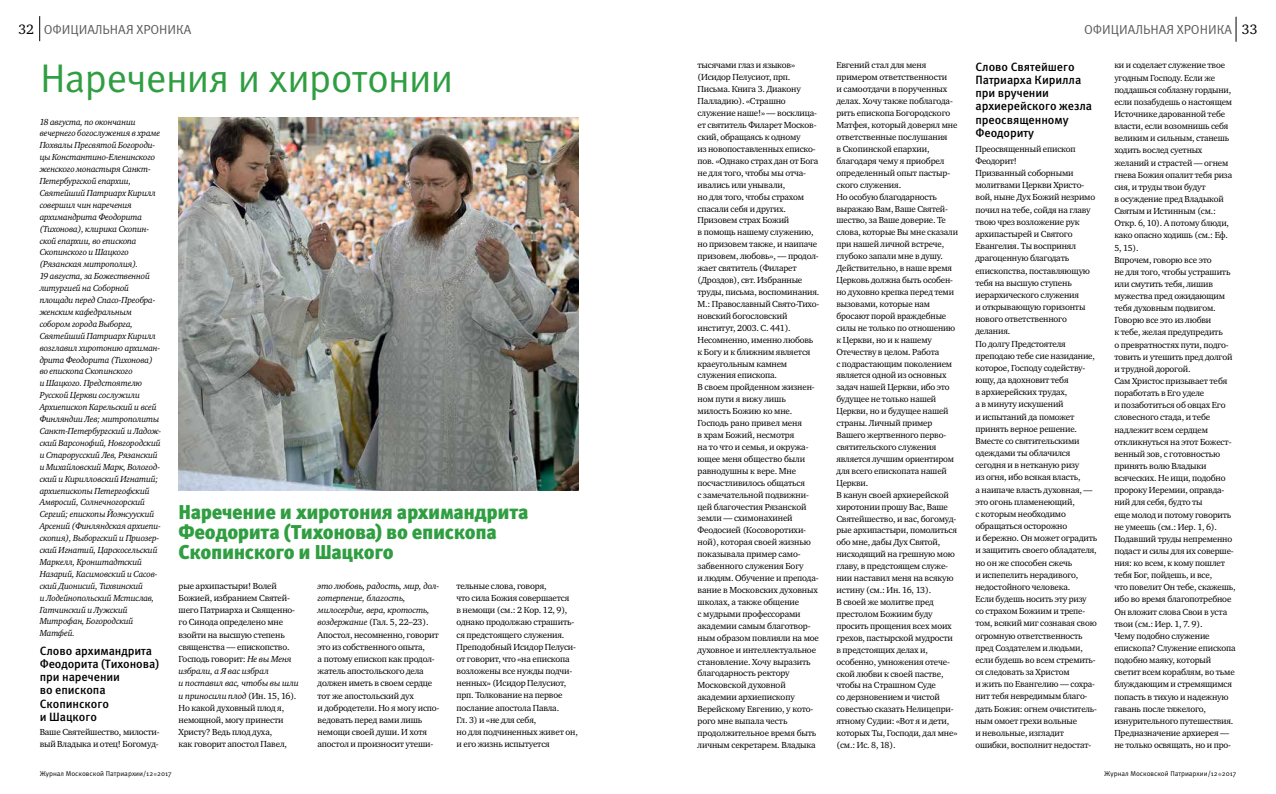
<style>
.page{position:relative;width:1276px;height:794px;background:#fff}
.page>*{position:absolute;margin:0;border:0;box-sizing:border-box;transform-origin:0 0}
.t1{font:40px "Meta Pro";letter-spacing:-.02em;color:#2f9e41}
.t2{font:900 20px/20px "Meta Pro";letter-spacing:-.02em;color:#2f9e41}
.t3{font:13px "Meta Pro";letter-spacing:-.005em;color:#58595b}
.t4{font:500 12px/13.2px "Meta Pro";letter-spacing:-.005em;color:#000}
.t5{font:9px/11.9px "Charter ITC";letter-spacing:-.02em;color:#000}
.t6{font:italic 9px/11.9px "Charter ITC";letter-spacing:-.02em;color:#000}
.t7{font:7px "Meta Pro";color:#000}
.s1{font-family:"Charter ITC";font-size:14px;color:#000}
.s2{font-style:italic}
</style>
<div class="page">
<svg style="left:153px;top:772px;width:4px;height:4px"></svg>
<svg style="left:39px;top:16px;width:1px;height:25px"></svg>
<svg style="left:1235px;top:17px;width:1px;height:25px"></svg>
<img style="left:179px;top:118px;width:399px;height:372px">
<h3 class="t3" style="left:19px;top:21px;width:174px"><span class="s1">32</span> ОФИЦИАЛЬНАЯ ХРОНИКА</h3>
<h1 class="t1" style="left:40px;top:53px;width:414px">Наречения и хиротонии</h1>
<p class="t6" style="left:40px;top:115px;width:123px">18 августа, по окончании вечернего богослужения в храме<br>Похвалы Пресвятой Богороди&shy;цы Константино-Еленинского женского монастыря Санкт-<br>Петербургской епархии,<br>Святейший Патриарх Кирилл совершил чин наречения архимандрита Феодорита (Тихонова), клирика Скопин&shy;ской епархии, во епископа<br>Скопинского и Шацкого (Рязанская митрополия).<br>19 августа, за Божественной литургией на Соборной площади перед Спасо-Преобра&shy;женским кафедральным собором города Выборга,<br>Святейший Патриарх Кирилл возглавил хиротонию архиман&shy;дрита Феодорита (Тихонова) во епископа Скопинского<br>и Шацкого. Предстоятелю<br>Русской Церкви сослужили<br>Архиепископ Карельский и всей<br>Финляндии Лев; митрополиты<br>Санкт-Петербургский и Ладож&shy;ский Варсонофий, Новгородский и Старорусский Лев, Рязанский и Михайловский Марк, Вологод&shy;ский и Кирилловский Игнатий; архиепископы Петергофский<br>Амвросий, Солнечногорский<br>Сергий; епископы Йоэнсууский<br>Арсений (Финляндская архиепи&shy;скопия), Выборгский и Приозер&shy;ский Игнатий, Царскосельский<br>Маркелл, Кронштадтский<br>Назарий, Касимовский и Сасов&shy;ский Дионисий, Тихвинский<br>и Лодейнопольский Мстислав,<br>Гатчинский и Лужский<br>Митрофан, Богородский<br>Матфей.</p>
<h3 class="t4" style="left:40px;top:645px;width:121px">Слово архимандрита<br>Феодорита (Тихонова) при наречении<br>во епископа<br>Скопинского<br>и Шацкого</h3>
<p class="t5" style="left:40px;top:726px;width:121px">Ваше Святейшество, милости&shy;вый Владыка и отец! Богомуд-</p>
<h2 class="t2" style="left:179px;top:503px;width:352px">Наречение и хиротония архимандрита<br>Феодорита (Тихонова) во епископа<br>Скопинского и Шацкого</h2>
<p class="t5" style="left:179px;top:579px;width:122px;line-height:12.2px">рые архипастыри! Волей<br>Божией, избранием Святей&shy;шего Патриарха и Священно&shy;го Синода определено мне взойти на высшую степень священства — епископство.<br>Господь говорит: <span class="s2">Не вы Меня избрали, а Я вас избрал<br>и поставил вас, чтобы вы шли и приносили плод</span> (Ин. 15, 16).<br>Но какой духовный плод я, немощной, могу принести<br>Христу? Ведь плод духа,<br>как говорит апостол Павел,</p>
<p class="t5" style="left:317px;top:579px;width:123px;line-height:12.2px"><span class="s2">это любовь, радость, мир, дол&shy;готерпение, благость, милосердие, вера, кротость, воздержание</span> (Гал. 5, 22–23).<br>Апостол, несомненно, говорит это из собственного опыта,<br>а потому епископ как продол&shy;жатель апостольского дела должен иметь в своем сердце тот же апостольский дух<br>и добродетели. Но я могу испо&shy;ведовать перед вами лишь немощи своей души. И хотя апостол и произносит утеши-</p>
<p class="t5" style="left:456px;top:579px;width:123px;line-height:12.2px">тельные слова, говоря,<br>что сила Божия совершается<br>в немощи (см.: 2 Кор. 12, 9), однако продолжаю страшить&shy;ся предстоящего служения.<br>Преподобный Исидор Пелуси&shy;от говорит, что «на епископа возложены все нужды подчи&shy;ненных» (Исидор Пелусиот, прп. Толкование на первое послание апостола Павла.<br>Гл. 3) и «не для себя,<br>но для подчиненных живет он, и его жизнь испытуется</p>
<p class="t7" style="left:40px;top:769px;width:133px">Журнал Московской Патриархии/12 2017</p>
<h3 class="t3" style="left:1084px;top:21px;width:175px">ОФИЦИАЛЬНАЯ ХРОНИКА <span class="s1">33</span></h3>
<p class="t5" style="left:697px;top:59px;width:123px">тысячами глаз и языков» (Исидор Пелусиот, прп.<br>Письма. Книга 3. Диакону<br>Палладию). «Страшно служение наше!» — восклица&shy;ет святитель Филарет Москов&shy;ский, обращаясь к одному<br>из новопоставленных еписко&shy;пов. «Однако страх дан от Бога не для того, чтобы мы отча&shy;ивались или унывали,<br>но для того, чтобы страхом спасали себя и других.<br>Призовем страх Божий<br>в помощь нашему служению, но призовем также, и наипаче призовем, любовь», — продол&shy;жает святитель (Филарет (Дроздов), свт. Избранные труды, письма, воспоминания.<br>М.: Православный Свято-Тихо&shy;новский богословский институт, 2003. С. 441).<br>Несомненно, именно любовь к Богу и к ближним является краеугольным камнем служения епископа.<br>В своем пройденном жизнен&shy;ном пути я вижу лишь милость Божию ко мне.<br>Господь рано привел меня<br>в храм Божий, несмотря<br>на то что и семья, и окружа&shy;ющее меня общество были равнодушны к вере. Мне посчастливилось общаться<br>с замечательной подвижни&shy;цей благочестия Рязанской земли — схимонахиней<br>Феодосией (Косоворотихи&shy;ной), которая своей жизнью показывала пример само&shy;забвенного служения Богу<br>и людям. Обучение и препода&shy;вание в Московских духовных школах, а также общение<br>с мудрыми профессорами академии самым благотвор&shy;ным образом повлияли на мое духовное и интеллектуальное становление. Хочу выразить благодарность ректору<br>Московской духовной академии архиепископу<br>Верейскому Евгению, у кото&shy;рого мне выпала честь продолжительное время быть личным секретарем. Владыка</p>
<p class="t5" style="left:836px;top:59px;width:123px">Евгений стал для меня примером ответственности<br>и самоотдачи в порученных делах. Хочу также поблагода&shy;рить епископа Богородского<br>Матфея, который доверял мне ответственные послушания<br>в Скопинской епархии, благодаря чему я приобрел определенный опыт пастыр&shy;ского служения.<br>Но особую благодарность выражаю Вам, Ваше Святей&shy;шество, за Ваше доверие. Те слова, которые Вы мне сказали при нашей личной встрече, глубоко запали мне в душу.<br>Действительно, в наше время<br>Церковь должна быть особен&shy;но духовно крепка перед теми вызовами, которые нам бросают порой враждебные силы не только по отношению к Церкви, но и к нашему<br>Отечеству в целом. Работа<br>с подрастающим поколением является одной из основных задач нашей Церкви, ибо это будущее не только нашей<br>Церкви, но и будущее нашей страны. Личный пример<br>Вашего жертвенного перво&shy;святительского служения является лучшим ориентиром для всего епископата нашей<br>Церкви.<br>В канун своей архиерейской хиротонии прошу Вас, Ваше<br>Святейшество, и вас, богомуд&shy;рые архипастыри, помолиться обо мне, дабы Дух Святой, нисходящий на грешную мою главу, в предстоящем служе&shy;нии наставил меня на всякую истину (см.: Ин. 16, 13).<br>В своей же молитве пред престолом Божиим буду просить прощения всех моих грехов, пастырской мудрости в предстоящих делах и, особенно, умножения отече&shy;ской любви к своей пастве, чтобы на Страшном Суде<br>со дерзновением и чистой совестью сказать Нелицепри&shy;ятному Судии: «Вот я и дети, которых Ты, Господи, дал мне» (см.: Ис. 8, 18).</p>
<h3 class="t4" style="left:975px;top:61px;width:118px">Слово Святейшего<br>Патриарха Кирилла при вручении архиерейского жезла преосвященному<br>Феодориту</h3>
<p class="t5" style="left:975px;top:143px;width:123px;line-height:12.2px">Преосвященный епископ<br>Феодорит!<br>Призванный соборными молитвами Церкви Христо&shy;вой, ныне Дух Божий незримо почил на тебе, сойдя на главу твою чрез возложение рук архипастырей и Святого<br>Евангелия. Ты воспринял драгоценную благодать епископства, поставляющую тебя на высшую ступень иерархического служения<br>и открывающую горизонты нового ответственного делания.<br>По долгу Предстоятеля преподаю тебе сие назидание, которое, Господу содейству&shy;ющу, да вдохновит тебя<br>в архиерейских трудах,<br>а в минуту искушений<br>и испытаний да поможет принять верное решение.<br>Вместе со святительскими одеждами ты облачился сегодня и в нетканую ризу<br>из огня, ибо всякая власть,<br>а наипаче власть духовная, — это огонь пламенеющий,<br>с которым необходимо обращаться осторожно<br>и бережно. Он может оградить и защитить своего обладателя, но он же способен сжечь<br>и испепелить нерадивого, недостойного человека.<br>Если будешь носить эту ризу со страхом Божиим и трепе&shy;том, всякий миг сознавая свою огромную ответственность пред Создателем и людьми, если будешь во всем стремить&shy;ся следовать за Христом<br>и жить по Евангелию — сохра&shy;нит тебя невредимым благо&shy;дать Божия: огнем очиститель&shy;ным омоет грехи вольные<br>и невольные, изгладит ошибки, восполнит недостат-</p>
<p class="t5" style="left:1114px;top:59px;width:123px">ки и соделает служение твое угодным Господу. Если же поддашься соблазну гордыни, если позабудешь о настоящем<br>Источнике дарованной тебе власти, если возомнишь себя великим и сильным, станешь ходить вослед суетных желаний и страстей — огнем гнева Божия опалит тебя риза сия, и труды твои будут<br>в осуждение пред Владыкой<br>Святым и Истинным (см.:<br>Откр. 6, 10). А потому блюди, како опасно ходишь (см.: Еф.<br>5, 15).<br>Впрочем, говорю все это<br>не для того, чтобы устрашить или смутить тебя, лишив мужества пред ожидающим тебя духовным подвигом.<br>Говорю все это из любви<br>к тебе, желая предупредить<br>о превратностях пути, подго&shy;товить и утешить пред долгой и трудной дорогой.<br>Сам Христос призывает тебя поработать в Его уделе<br>и позаботиться об овцах Его словесного стада, и тебе надлежит всем сердцем откликнуться на этот Божест&shy;венный зов, с готовностью принять волю Владыки всяческих. Не ищи, подобно пророку Иеремии, оправда&shy;ний для себя, будто ты<br>еще молод и потому говорить не умеешь (см.: Иер. 1, 6).<br>Подавший труды непременно подаст и силы для их соверше&shy;ния: ко всем, к кому пошлет тебя Бог, пойдешь, и все,<br>что повелит Он тебе, скажешь, ибо во время благопотребное<br>Он вложит слова Свои в уста твои (см.: Иер. 1, 7. 9).<br>Чему подобно служение епископа? Служение епископа подобно маяку, который светит всем кораблям, во тьме блуждающим и стремящимся попасть в тихую и надежную гавань после тяжелого, изнурительного путешествия.<br>Предназначение архиерея — не только освящать, но и про-</p>
<p class="t7" style="left:1104px;top:769px;width:133px">Журнал Московской Патриархии/12 2017</p>
</div>
